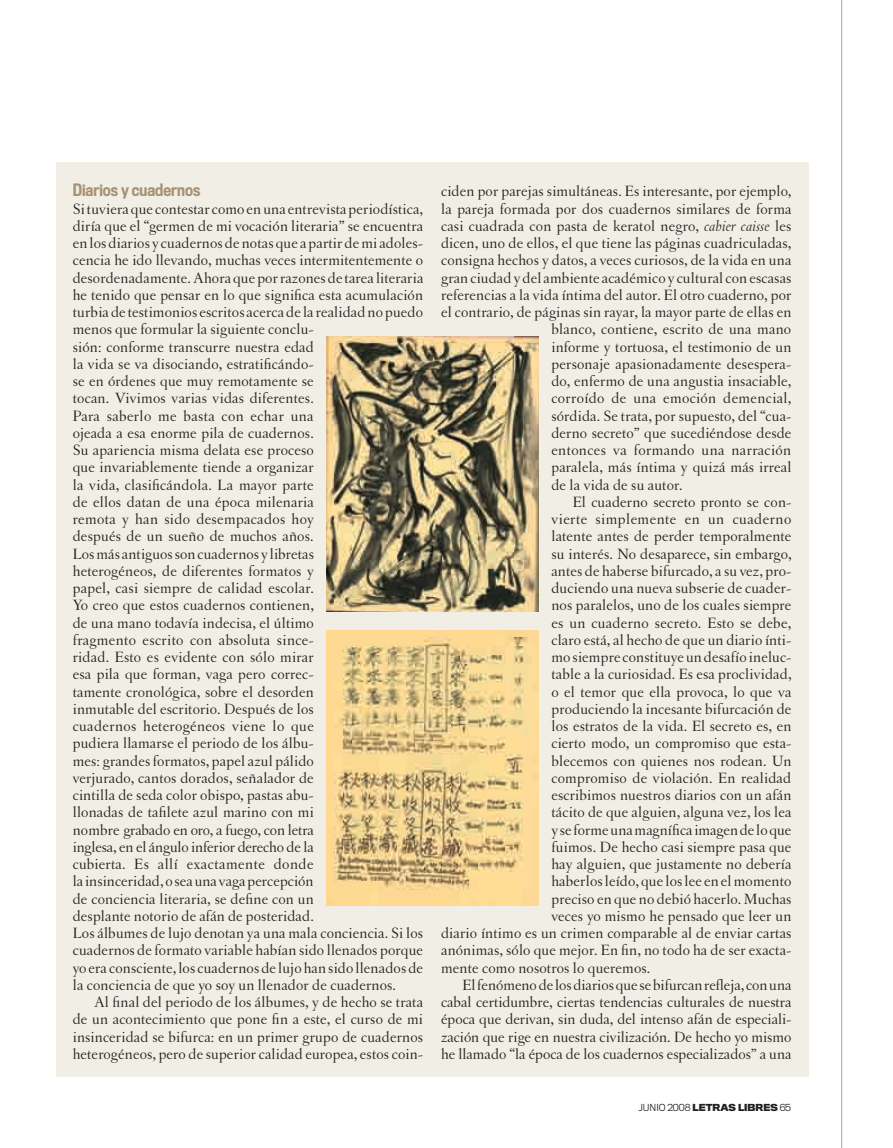
<style>
.page{position:relative;width:893px;height:1148px;background:#fff}
.page>*{position:absolute;margin:0;border:0;box-sizing:border-box;transform-origin:0 0}
.t1{font:15.75px/17.2px "Letras Oldstyle";letter-spacing:.01em;color:#231f20}
.t2{font:15.75px "Letras Oldstyle";letter-spacing:.03em;color:#231f20}
.t3{font:500 15.75px "Titling Gothic FB Cond";color:#a79174}
.t4{font:700 9px "Titling Gothic FB Normal";color:#231f20}
.s1{font-style:italic}
.s2{font-weight:300}
</style>
<div class="page">
<hr style="left:841px;top:0;width:1px;height:1148px;background:#a8a9ad">
<div style="left:56px;top:162px;width:753px;height:914px;background:#f0eee5"></div>
<img style="left:327px;top:336px;width:212px;height:276px">
<img style="left:327px;top:630px;width:212px;height:276px">
<p class="t3" style="left:73px;top:181px;width:129px">Diarios y cuadernos</p>
<p class="t1" style="left:73px;top:200px;width:352px">Si tuviera que contestar como en una entrevista periodística, diría que el “germen de mi vocación literaria” se encuentra en los diarios y cuadernos de notas que a partir de mi adoles&shy;cencia he ido llevando, muchas veces intermitentemente o desordenadamente. Ahora que por razones de tarea literaria he tenido que pensar en lo que significa esta acumulación turbia de testimonios escritos acerca de la realidad no puedo menos que formular la siguiente conclu-<br>sión: conforme transcurre nuestra edad<br>la vida se va disociando, estratificándo-<br>se en órdenes que muy remotamente se<br>tocan. Vivimos varias vidas diferentes.<br>Para saberlo me basta con echar una<br>ojeada a esa enorme pila de cuadernos.<br>Su apariencia misma delata ese proceso<br>que invariablemente tiende a organizar<br>la vida, clasificándola. La mayor parte<br>de ellos datan de una época milenaria<br>remota y han sido desempacados hoy<br>después de un sueño de muchos años.<br>Los más antiguos son cuadernos y libretas<br>heterogéneos, de diferentes formatos y<br>papel, casi siempre de calidad escolar.<br>Yo creo que estos cuadernos contienen,<br>de una mano todavía indecisa, el último<br>fragmento escrito con absoluta since-<br>ridad. Esto es evidente con sólo mirar<br>esa pila que forman, vaga pero correc-<br>tamente cronológica, sobre el desorden<br>inmutable del escritorio. Después de los<br>cuadernos heterogéneos viene lo que<br>pudiera llamarse el periodo de los álbu-<br>mes: grandes formatos, papel azul pálido<br>verjurado, cantos dorados, señalador de<br>cintilla de seda color obispo, pastas abu-<br>llonadas de tafilete azul marino con mi<br>nombre grabado en oro, a fuego, con letra<br>inglesa, en el ángulo inferior derecho de la<br>cubierta. Es allí exactamente donde<br>la insinceridad, o sea una vaga percepción<br>de conciencia literaria, se define con un<br>desplante notorio de afán de posteridad.<br>Los álbumes de lujo denotan ya una mala conciencia. Si los cuadernos de formato variable habían sido llenados porque yo era consciente, los cuadernos de lujo han sido llenados de la conciencia de que yo soy un llenador de cuadernos.</p>
<p class="t1" style="left:73px;top:993px;width:352px;text-align:justify;text-indent:21px">Al final del periodo de los álbumes, y de hecho se trata de un acontecimiento que pone fin a este, el curso de mi insinceridad se bifurca: en un primer grupo de cuadernos heterogéneos, pero de superior calidad europea, estos coin-</p>
<p class="t1" style="left:441px;top:183px;width:352px">ciden por parejas simultáneas. Es interesante, por ejemplo,</p>
<p class="t1" style="left:441px;top:200px;width:352px">la pareja formada por dos cuadernos similares de forma</p>
<p class="t1" style="left:441px;top:217px;width:352px">casi cuadrada con pasta de keratol negro, <span class="s1">cahier caisse</span> les</p>
<p class="t1" style="left:441px;top:234px;width:352px">dicen, uno de ellos, el que tiene las páginas cuadriculadas,</p>
<p class="t1" style="left:441px;top:252px;width:352px">consigna hechos y datos, a veces curiosos, de la vida en una</p>
<p class="t1" style="left:441px;top:269px;width:352px">gran ciudad y del ambiente académico y cultural con escasas</p>
<p class="t1" style="left:441px;top:286px;width:352px">referencias a la vida íntima del autor. El otro cuaderno, por</p>
<p class="t1" style="left:441px;top:303px;width:352px">el contrario, de páginas sin rayar, la mayor parte de ellas en</p>
<p class="t1" style="left:551px;top:321px;width:241px">blanco, contiene, escrito de una mano</p>
<p class="t1" style="left:551px;top:338px;width:241px">informe y tortuosa, el testimonio de un</p>
<p class="t1" style="left:551px;top:355px;width:241px">personaje apasionadamente desespera-</p>
<p class="t1" style="left:551px;top:372px;width:241px">do, enfermo de una angustia insaciable,</p>
<p class="t1" style="left:551px;top:390px;width:241px">corroído de una emoción demencial,</p>
<p class="t1" style="left:551px;top:407px;width:241px">sórdida. Se trata, por supuesto, del “cua-</p>
<p class="t1" style="left:551px;top:424px;width:241px">derno secreto” que sucediéndose desde</p>
<p class="t1" style="left:551px;top:441px;width:241px">entonces va formando una narración</p>
<p class="t1" style="left:551px;top:459px;width:242px">paralela, más íntima y quizá más irreal</p>
<p class="t1" style="left:551px;top:476px;width:133px">de la vida de su autor.</p>
<p class="t1" style="left:573px;top:493px;width:220px">El cuaderno secreto pronto se con-</p>
<p class="t2" style="left:551px;top:510px;width:241px">vierte simplemente en un cuaderno</p>
<p class="t1" style="left:551px;top:528px;width:241px">latente antes de perder temporalmente</p>
<p class="t1" style="left:551px;top:545px;width:242px">su interés. No desaparece, sin embargo,</p>
<p class="t1" style="left:551px;top:562px;width:241px">antes de haberse bifurcado, a su vez, pro-</p>
<p class="t1" style="left:551px;top:579px;width:241px">duciendo una nueva subserie de cuader-</p>
<p class="t1" style="left:551px;top:597px;width:242px">nos paralelos, uno de los cuales siempre</p>
<p class="t1" style="left:551px;top:614px;width:241px">es un cuaderno secreto. Esto se debe,</p>
<p class="t1" style="left:551px;top:631px;width:241px">claro está, al hecho de que un diario ínti-</p>
<p class="t1" style="left:551px;top:648px;width:241px">mo siempre constituye un desafío ineluc-</p>
<p class="t1" style="left:551px;top:666px;width:242px">table a la curiosidad. Es esa proclividad,</p>
<p class="t1" style="left:551px;top:683px;width:242px">o el temor que ella provoca, lo que va</p>
<p class="t1" style="left:551px;top:700px;width:241px">produciendo la incesante bifurcación de</p>
<p class="t1" style="left:551px;top:717px;width:241px">los estratos de la vida. El secreto es, en</p>
<p class="t1" style="left:551px;top:735px;width:241px">cierto modo, un compromiso que esta-</p>
<p class="t1" style="left:551px;top:752px;width:241px">blecemos con quienes nos rodean. Un</p>
<p class="t1" style="left:551px;top:769px;width:241px">compromiso de violación. En realidad</p>
<p class="t1" style="left:551px;top:786px;width:241px">escribimos nuestros diarios con un afán</p>
<p class="t1" style="left:551px;top:804px;width:241px">tácito de que alguien, alguna vez, los lea</p>
<p class="t1" style="left:551px;top:821px;width:242px">y se forme una magnífica imagen de lo que</p>
<p class="t1" style="left:551px;top:838px;width:241px">fuimos. De hecho casi siempre pasa que</p>
<p class="t1" style="left:551px;top:855px;width:241px">hay alguien, que justamente no debería</p>
<p class="t1" style="left:551px;top:873px;width:241px">haberlos leído, que los lee en el momento</p>
<p class="t1" style="left:551px;top:890px;width:242px">preciso en que no debió hacerlo. Muchas</p>
<p class="t1" style="left:551px;top:907px;width:242px">veces yo mismo he pensado que leer un</p>
<p class="t1" style="left:441px;top:924px;width:352px">diario íntimo es un crimen comparable al de enviar cartas</p>
<p class="t1" style="left:441px;top:942px;width:352px">anónimas, sólo que mejor. En fin, no todo ha de ser exacta-</p>
<p class="t1" style="left:441px;top:959px;width:211px">mente como nosotros lo queremos.</p>
<p class="t1" style="left:462px;top:976px;width:331px">El fenómeno de los diarios que se bifurcan refleja, con una</p>
<p class="t1" style="left:441px;top:993px;width:352px">cabal certidumbre, ciertas tendencias culturales de nuestra</p>
<p class="t1" style="left:441px;top:1011px;width:352px">época que derivan, sin duda, del intenso afán de especiali-</p>
<p class="t1" style="left:441px;top:1028px;width:352px">zación que rige en nuestra civilización. De hecho yo mismo</p>
<p class="t1" style="left:441px;top:1045px;width:352px">he llamado “la época de los cuadernos especializados” a una</p>
<p class="t4" style="left:638px;top:1101px;width:154px"><span class="s2">JUNIO 2008</span> LETRAS LIBRES <span class="s2">65</span></p>
</div>
